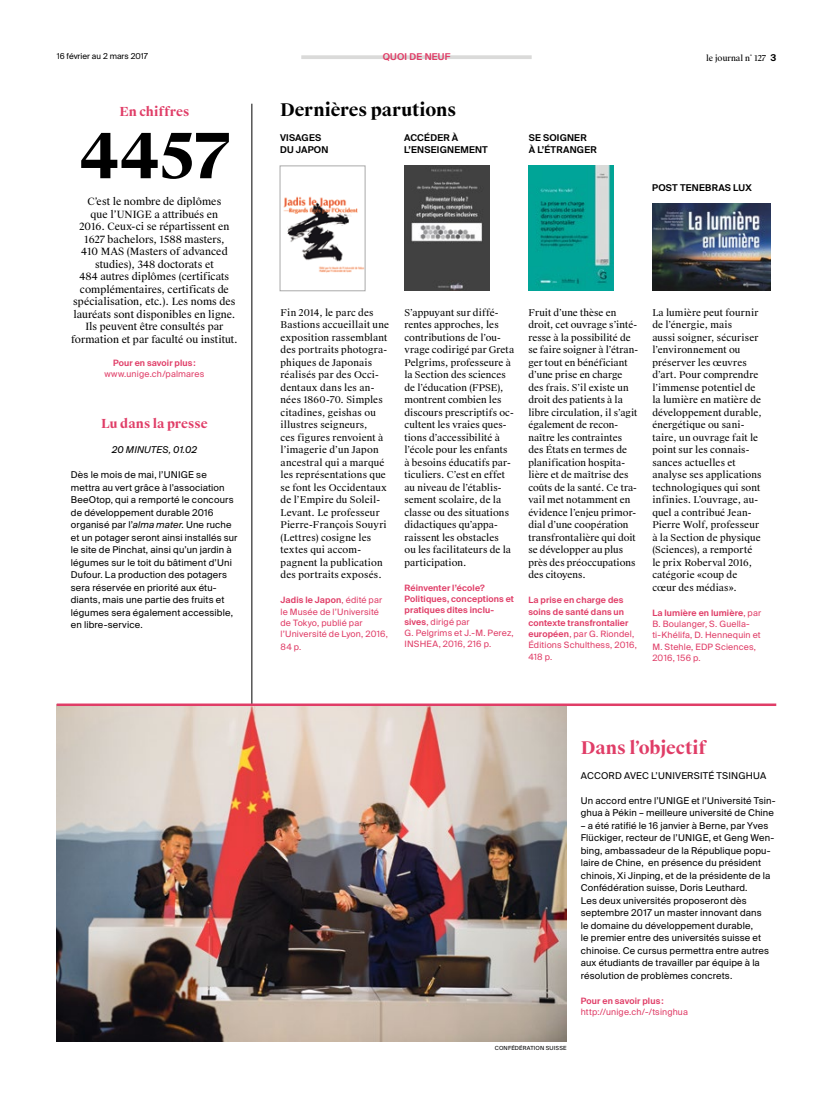
<style>
.page{position:relative;width:833px;height:1099px;background:#fff}
.page>*{position:absolute;margin:0;border:0;box-sizing:border-box;transform-origin:0 0}
.t1{font:700 62.5px "Suisse Works";color:#000}
.t2{font:700 17.5px "Suisse Works";letter-spacing:-.01em;color:#000}
.t3{font:700 17.5px "Suisse Works";letter-spacing:-.005em;color:#e03d67}
.t4{font:700 12.5px "Suisse Works";letter-spacing:.005em;color:#e03d67}
.t5{font:10px/12.5px "Suisse Works";color:#000;text-align:center}
.t6{font:9.38px/12.5px "Suisse Works";letter-spacing:.01em;color:#000}
.t7{font:9.38px/12.5px "Suisse Intl";letter-spacing:.015em;color:#000}
.t8{font:600 9.38px/12.5px "Suisse Intl";letter-spacing:.025em;color:#000}
.t9{font:italic 9.38px "Suisse Intl";letter-spacing:.01em;color:#000}
.t10{font:600 9.38px "Suisse Intl";letter-spacing:.02em;color:#e03d67}
.t11{font:600 8.75px/11.2px "Suisse Intl";letter-spacing:.015em;color:#e03d67}
.t12{font:8.75px/11.2px "Suisse Intl";letter-spacing:.015em;color:#e03d67}
.t13{font:8.12px "Suisse Intl";color:#000}
.t14{font:8.12px "Suisse Works";color:#000}
.t15{font:5.62px "Suisse Intl";letter-spacing:.03em;color:#000}
.s1{font-family:"Suisse Intl";font-weight:600;font-size:9.38px}
.s2{font-style:italic}
.s3{font-weight:600}
.s4{font-weight:400}
</style>
<div class="page">
<img style="left:57px;top:706px;width:509px;height:335px">
<hr style="left:251px;top:104px;width:1px;height:601px;background:#000">
<img style="left:283px;top:196px;width:80px;height:77px">
<div style="left:280px;top:166px;width:85px;height:125px;border:1px solid #a9a9a9"></div>
<img style="left:652px;top:203px;width:118px;height:88px">
<img style="left:404px;top:166px;width:85px;height:125px">
<img style="left:529px;top:166px;width:85px;height:125px">
<hr style="left:57px;top:703px;width:719px;height:3px;background:#e03d67">
<hr style="left:301px;top:55px;width:230px;height:4px;background:#dadad9">
<p class="t13" style="left:57px;top:52px;width:93px">16 février au 2 mars 2017</p>
<p class="t10" style="left:383px;top:52px;width:69px">QUOI DE NEUF</p>
<p class="t14" style="left:706px;top:53px;width:72px">le journal n˚ 127 <span class="s1">3</span></p>
<h3 class="t4" style="left:119px;top:103px;width:71px">En chiffres</h3>
<h1 class="t1" style="left:80px;top:117px;width:151px">4457</h1>
<p class="t5" style="left:71px;top:196px;width:168px">C’est le nombre de diplômes<br>que l’UNIGE a attribués en<br>2016. Ceux-ci se répartissent en<br>1627 bachelors, 1588 masters,<br>410 MAS (Masters of advanced studies), 348 doctorats et<br>484 autres diplômes (certificats complémentaires, certificats de spécialisation, etc.). Les noms des lauréats sont disponibles en ligne.<br>Ils peuvent être consultés par formation et par faculté ou institut.</p>
<p class="t11" style="left:113px;top:357px;width:84px">Pour en savoir plus:</p>
<p class="t12" style="left:104px;top:368px;width:101px">www.unige.ch/palmares</p>
<h3 class="t4" style="left:101px;top:416px;width:108px">Lu dans la presse</h3>
<p class="t9" style="left:112px;top:444px;width:87px">20 MINUTES, 01.02</p>
<p class="t7" style="left:71px;top:469px;width:168px">Dès le mois de mai, l’UNIGE se mettra au vert grâce à l’association BeeOtop, qui a remporté le concours de développement durable 2016 organisé par l’<span class="s2">alma mater</span>. Une ruche et un potager seront ainsi installés sur le site de Pinchat, ainsi qu’un jardin à légumes sur le toit du bâtiment d’Uni Dufour. La production des potagers sera réservée en priorité aux étu&shy;diants, mais une partie des fruits et légumes sera également accessible, en libre-service.</p>
<h2 class="t2" style="left:280px;top:99px;width:178px">Dernières parutions</h2>
<p class="t8" style="left:280px;top:131px;width:50px">VISAGES<br>DU JAPON</p>
<p class="t8" style="left:529px;top:131px;width:69px">SE SOIGNER<br>À L’ÉTRANGER</p>
<p class="t8" style="left:404px;top:131px;width:85px">ACCÉDER À<br>L’ENSEIGNEMENT</p>
<p class="t8" style="left:652px;top:181px;width:101px">POST TENEBRAS LUX</p>
<p class="t6" style="left:280px;top:306px;width:110px">Fin 2014, le parc des<br>Bastions accueillait une exposition rassemblant des portraits photogra&shy;phiques de Japonais réalisés par des Occi&shy;dentaux dans les an&shy;nées 1860-70. Simples citadines, geishas ou illustres seigneurs,<br>ces figures renvoient à l’imagerie d’un Japon ancestral qui a marqué les représentations que se font les Occidentaux de l’Empire du Soleil-<br>Levant. Le professeur<br>Pierre-François Souyri (Lettres) cosigne les textes qui accom&shy;pagnent la publication des portraits exposés.</p>
<p class="t12" style="left:280px;top:594px;width:109px"><span class="s3">Jadis le Japon</span>, édité par le Musée de l’Université de Tokyo, publié par l’Université de Lyon, 2016,</p>
<p class="t12" style="left:280px;top:641px;width:22px">84 p.</p>
<p class="t6" style="left:404px;top:306px;width:111px">S’appuyant sur diffé&shy;rentes approches, les contributions de l’ou&shy;vrage codirigé par Greta<br>Pelgrims, professeure à la Section des sciences de l’éducation (FPSE), montrent combien les discours prescriptifs oc&shy;cultent les vraies ques&shy;tions d’accessibilité à l’école pour les enfants à besoins éducatifs par&shy;ticuliers. C’est en effet au niveau de l’établis&shy;sement scolaire, de la classe ou des situations didactiques qu’appa&shy;raissent les obstacles<br>ou les facilitateurs de la participation.</p>
<p class="t11" style="left:404px;top:582px;width:111px">Réinventer l’école?<br>Politiques, conceptions et pratiques dites inclu&shy;sives<span class="s4">, dirigé par<br>G. Pelgrims et J.-M. Perez,<br>INSHEA, 2016, 216 p.</span></p>
<p class="t6" style="left:528px;top:306px;width:111px">Fruit d’une thèse en droit, cet ouvrage s’inté&shy;resse à la possibilité de se faire soigner à l’étran&shy;ger tout en bénéficiant d’une prise en charge des frais. S’il existe un droit des patients à la libre circulation, il s’agit également de recon&shy;naître les contraintes des États en termes de planification hospita&shy;lière et de maîtrise des coûts de la santé. Ce tra&shy;vail met notamment en évidence l’enjeu primor&shy;dial d’une coopération transfrontalière qui doit se développer au plus près des préoccupations des citoyens.</p>
<p class="t11" style="left:528px;top:594px;width:110px">La prise en charge des soins de santé dans un contexte transfrontalier européen<span class="s4">, par G. Riondel,<br>Éditions Schulthess, 2016,<br>418 p.</span></p>
<p class="t6" style="left:652px;top:306px;width:111px">La lumière peut fournir de l’énergie, mais<br>aussi soigner, sécuriser l’environnement ou préserver les œuvres d’art. Pour comprendre l’immense potentiel de la lumière en matière de développement durable, énergétique ou sani&shy;taire, un ouvrage fait le point sur les connais&shy;sances actuelles et analyse ses applications technologiques qui sont infinies. L’ouvrage, au&shy;quel a contribué Jean-<br>Pierre Wolf, professeur à la Section de physique (Sciences), a remporté le prix Roberval 2016, catégorie «coup de cœur des médias».</p>
<p class="t12" style="left:652px;top:607px;width:110px"><span class="s3">La lumière en lumière</span>, par<br>B. Boulanger, S. Guella&shy;ti-Khélifa, D. Hennequin et<br>M. Stehle, EDP Sciences,<br>2016, 156 p.</p>
<p class="t15" style="left:495px;top:1044px;width:73px">CONFÉDÉRATION SUISSE</p>
<h2 class="t3" style="left:581px;top:736px;width:127px">Dans l’objectif</h2>
<p class="t7" style="left:581px;top:769px;width:187px">ACCORD AVEC L’UNIVERSITÉ TSINGHUA</p>
<p class="t7" style="left:581px;top:794px;width:196px">Un accord entre l’UNIGE et l’Université Tsin&shy;ghua à Pékin – meilleure université de Chine</p>
<p class="t7" style="left:581px;top:819px;width:195px">– a été ratifié le 16 janvier à Berne, par Yves Flückiger, recteur de l’UNIGE, et Geng Wen&shy;bing, ambassadeur de la République popu&shy;laire de Chine, en présence du président chinois, Xi Jinping, et de la présidente de la Confédération suisse, Doris Leuthard.<br>Les deux universités proposeront dès septembre 2017 un master innovant dans<br>le domaine du développement durable,<br>le premier entre des universités suisse et chinoise. Ce cursus permettra entre autres aux étudiants de travailler par équipe à la résolution de problèmes concrets.</p>
<p class="t11" style="left:581px;top:994px;width:84px">Pour en savoir plus:</p>
<p class="t12" style="left:581px;top:1006px;width:109px">http://unige.ch/-/tsinghua</p>
</div>
